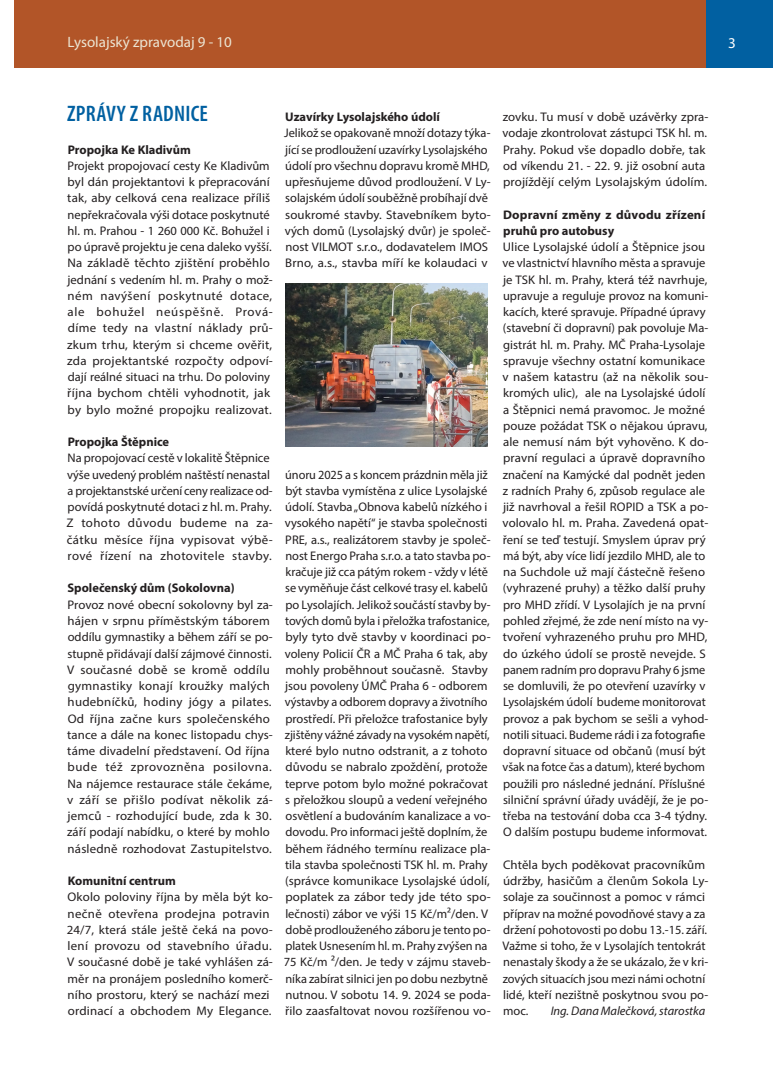
<style>
.page{position:relative;width:773px;height:1081px;background:#fff}
.page>*{position:absolute;margin:0;border:0;box-sizing:border-box;transform-origin:0 0}
.t1{font:600 condensed 22.5px "Myriad Pro";letter-spacing:.01em;color:#0160a1}
.t2{font:15px "Myriad Pro";color:#ece5d3}
.t3{font:15px "Myriad Pro";color:#fff}
.t4{font:12.5px/16.2px "Myriad Pro";color:#231f20}
.t5{font:700 12.5px/16.2px "Myriad Pro";color:#231f20}
.t6{font:italic 12.5px "Myriad Pro";color:#231f20}
</style>
<div class="page">
<div style="left:705px;top:0;width:67px;height:67px;background:#0160a1"></div>
<div style="left:14px;top:0;width:691px;height:67px;background:#b25528"></div>
<img style="left:285px;top:284px;width:203px;height:162px">
<p class="t2" style="left:67px;top:33px;width:166px">Lysolajský zpravodaj 9 - 10</p>
<p class="t3" style="left:728px;top:34px;width:9px">3</p>
<h1 class="t1" style="left:67px;top:99px;width:142px">ZPRÁVY Z RADNICE</h1>
<p class="t5" style="left:68px;top:141px;width:125px">Propojka Ke Kladivům</p>
<p class="t4" style="left:67px;top:157px;width:207px">Projekt propojovací cesty Ke Kladivům byl dán projektantovi k přepracování tak, aby celková cena realizace příliš nepřekračovala výši dotace poskytnuté hl. m. Prahou - 1 260 000 Kč. Bohužel i po úpravě projektu je cena daleko vyšší.<br>Na základě těchto zjištění proběhlo jednání s vedením hl. m. Prahy o mož&shy;ném navýšení poskytnuté dotace, ale bohužel neúspěšně. Prová&shy;díme tedy na vlastní náklady prů&shy;zkum trhu, kterým si chceme ověřit, zda projektantské rozpočty odpoví&shy;dají reálné situaci na trhu. Do poloviny října bychom chtěli vyhodnotit, jak by bylo možné propojku realizovat.</p>
<p class="t5" style="left:68px;top:433px;width:103px">Propojka Štěpnice</p>
<p class="t4" style="left:66px;top:450px;width:208px">Na propojovací cestě v lokalitě Štěpnice výše uvedený problém naštěstí nenastal a projektanstské určení ceny realizace od&shy;povídá poskytnuté dotaci z hl. m. Prahy.<br>Z tohoto důvodu budeme na za&shy;čátku měsíce října vypisovat výbě&shy;rové řízení na zhotovitele stavby.</p>
<p class="t5" style="left:67px;top:580px;width:169px">Společenský dům (Sokolovna)</p>
<p class="t4" style="left:67px;top:596px;width:207px">Provoz nové obecní sokolovny byl za&shy;hájen v srpnu příměstským táborem oddílu gymnastiky a během září se po&shy;stupně přidávají další zájmové činnosti.<br>V současné době se kromě oddílu gymnastiky konají kroužky malých hudebníčků, hodiny jógy a pilates.<br>Od října začne kurs společenského tance a dále na konec listopadu chys&shy;táme divadelní představení. Od října bude též zprovozněna posilovna.<br>Na nájemce restaurace stále čekáme, v září se přišlo podívat několik zá&shy;jemců - rozhodující bude, zda k 30. září podají nabídku, o které by mohlo následně rozhodovat Zastupitelstvo.</p>
<p class="t5" style="left:68px;top:872px;width:110px">Komunitní centrum</p>
<p class="t4" style="left:67px;top:889px;width:208px">Okolo poloviny října by měla být ko&shy;nečně otevřena prodejna potravin 24/7, která stále ještě čeká na povo&shy;lení provozu od stavebního úřadu.<br>V současné době je také vyhlášen zá&shy;měr na pronájem posledního komerč&shy;ního prostoru, který se nachází mezi ordinací a obchodem My Elegance.</p>
<p class="t5" style="left:285px;top:108px;width:156px">Uzavírky Lysolajského údolí</p>
<p class="t4" style="left:284px;top:125px;width:208px">Jelikož se opakovaně množí dotazy týka&shy;jící se prodloužení uzavírky Lysolajského údolí pro všechnu dopravu kromě MHD, upřesňujeme důvod prodloužení. V Ly&shy;solajském údolí souběžně probíhají dvě soukromé stavby. Stavebníkem byto&shy;vých domů (Lysolajský dvůr) je společ&shy;nost VILMOT s.r.o., dodavatelem IMOS Brno, a.s., stavba míří ke kolaudaci v</p>
<p class="t4" style="left:284px;top:466px;width:208px">únoru 2025 a s koncem prázdnin měla již být stavba vymístěna z ulice Lysolajské údolí. Stavba „Obnova kabelů nízkého i vysokého napětí“ je stavba společnosti PRE, a.s., realizátorem stavby je společ&shy;nost Energo Praha s.r.o. a tato stavba po&shy;kračuje již cca pátým rokem - vždy v létě se vyměňuje část celkové trasy el. kabelů po Lysolajích. Jelikož součástí stavby by&shy;tových domů byla i přeložka trafostanice, byly tyto dvě stavby v koordinaci po&shy;voleny Policií ČR a MČ Praha 6 tak, aby mohly proběhnout současně. Stavby jsou povoleny ÚMČ Praha 6 - odborem výstavby a odborem dopravy a životního prostředí. Při přeložce trafostanice byly zjištěny vážné závady na vysokém napětí, které bylo nutno odstranit, a z tohoto důvodu se nabralo zpoždění, protože teprve potom bylo možné pokračovat s přeložkou sloupů a vedení veřejného osvětlení a budováním kanalizace a vo&shy;dovodu. Pro informaci ještě doplním, že během řádného termínu realizace pla&shy;tila stavba společnosti TSK hl. m. Prahy (správce komunikace Lysolajské údolí, poplatek za zábor tedy jde této spo&shy;lečnosti) zábor ve výši 15 Kč/m²/den. V době prodlouženého záboru je tento po&shy;platek Usnesením hl. m. Prahy zvýšen na 75 Kč/m ²/den. Je tedy v zájmu staveb&shy;níka zabírat silnici jen po dobu nezbytně nutnou. V sobotu 14. 9. 2024 se poda&shy;řilo zaasfaltovat novou rozšířenou vo-</p>
<p class="t4" style="left:502px;top:109px;width:207px">zovku. Tu musí v době uzávěrky zpra&shy;vodaje zkontrolovat zástupci TSK hl. m.<br>Prahy. Pokud vše dopadlo dobře, tak od víkendu 21. - 22. 9. již osobní auta projíždějí celým Lysolajským údolím.</p>
<p class="t5" style="left:503px;top:206px;width:203px">Dopravní změny z důvodu zřízení pruhů pro autobusy</p>
<p class="t4" style="left:502px;top:239px;width:207px">Ulice Lysolajské údolí a Štěpnice jsou ve vlastnictví hlavního města a spravuje je TSK hl. m. Prahy, která též navrhuje, upravuje a reguluje provoz na komuni&shy;kacích, které spravuje. Případné úpravy (stavební či dopravní) pak povoluje Ma&shy;gistrát hl. m. Prahy. MČ Praha-Lysolaje spravuje všechny ostatní komunikace v našem katastru (až na několik sou&shy;kromých ulic), ale na Lysolajské údolí a Štěpnici nemá pravomoc. Je možné pouze požádat TSK o nějakou úpravu, ale nemusí nám být vyhověno. K do&shy;pravní regulaci a úpravě dopravního značení na Kamýcké dal podnět jeden z radních Prahy 6, způsob regulace ale již navrhoval a řešil ROPID a TSK a po&shy;volovalo hl. m. Praha. Zavedená opat&shy;ření se teď testují. Smyslem úprav prý má být, aby více lidí jezdilo MHD, ale to na Suchdole už mají částečně řešeno (vyhrazené pruhy) a těžko další pruhy pro MHD zřídí. V Lysolajích je na první pohled zřejmé, že zde není místo na vy&shy;tvoření vyhrazeného pruhu pro MHD, do úzkého údolí se prostě nevejde. S panem radním pro dopravu Prahy 6 jsme se domluvili, že po otevření uzavírky v Lysolajském údolí budeme monitorovat provoz a pak bychom se sešli a vyhod&shy;notili situaci. Budeme rádi i za fotografie dopravní situace od občanů (musí být však na fotce čas a datum), které bychom použili pro následné jednání. Příslušné silniční správní úřady uvádějí, že je po&shy;třeba na testování doba cca 3-4 týdny.<br>O dalším postupu budeme informovat.</p>
<p class="t4" style="left:502px;top:856px;width:207px">Chtěla bych poděkovat pracovníkům údržby, hasičům a členům Sokola Ly&shy;solaje za součinnost a pomoc v rámci příprav na možné povodňové stavy a za držení pohotovosti po dobu 13.-15. září.<br>Važme si toho, že v Lysolajích tentokrát nenastaly škody a že se ukázalo, že v kri&shy;zových situacích jsou mezi námi ochotní lidé, kteří nezištně poskytnou svou po&shy;moc.</p>
<p class="t6" style="left:550px;top:1003px;width:156px">Ing. Dana Malečková, starostka</p>
</div>
